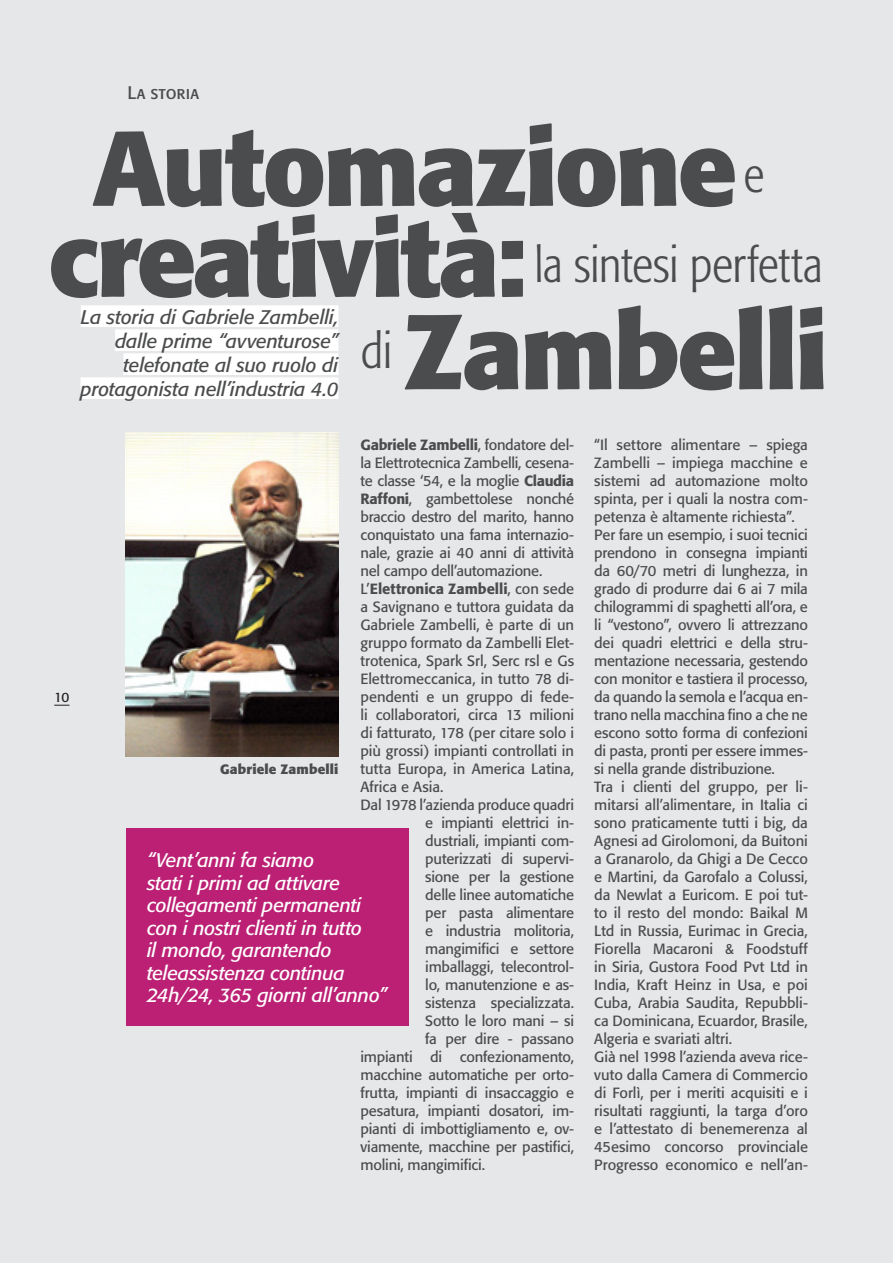
<style>
.page{position:relative;width:893px;height:1263px;background:#e6e7e9}
.page>*{position:absolute;margin:0;border:0;box-sizing:border-box;transform-origin:0 0}
.t1{font:700 105px "Formata";letter-spacing:-.025em;color:#4b4c4d}
.t2{font:300 condensed 49.65px "Formata";letter-spacing:-.01em;color:#4b4c4d}
.cit{font:italic 19.5px/22.5px "Formata";letter-spacing:-.015em;color:#fff}
.abstract{font:italic 19.5px/24px "Formata";letter-spacing:-.01em;color:#4b4c4d;text-align:right}
.t3{font:18px "Formata Regular SC";letter-spacing:.005em;color:#4b4c4d}
.t4{font:14.7px/18px "Formata";letter-spacing:-.01em;color:#4b4c4d;text-align:justify}
.t5{font:700 13.5px "Formata";letter-spacing:.01em;color:#4b4c4d}
.t6{font:13.5px "Formata";color:#231f20}
.s1{font-weight:500}
</style>
<div class="page">
<svg style="left:54px;top:705px;width:15px;height:1px"></svg>
<img style="left:126px;top:432px;width:212px;height:324px">
<div style="left:126px;top:828px;width:282px;height:198px;background:#bb2074"></div>
<div style="left:81px;top:305px;width:257px;height:22px;background:#fff"></div>
<div style="left:115px;top:329px;width:223px;height:22px;background:#fff"></div>
<div style="left:123px;top:353px;width:215px;height:22px;background:#fff"></div>
<div style="left:81px;top:377px;width:257px;height:22px;background:#fff"></div>
<p class="t3" style="left:128px;top:82px;width:73px">La storia</p>
<p class="t1" style="left:93px;top:103px;width:646px">Automazione</p>
<p class="t1" style="left:48px;top:194px;width:480px">creatività:</p>
<p class="t1" style="left:403px;top:286px;width:427px">Zambelli</p>
<p class="t2" style="left:743px;top:146px;width:22px">e</p>
<p class="t2" style="left:535px;top:236px;width:290px">la sintesi perfetta</p>
<p class="abstract" style="left:81px;top:305px;width:259px">La storia di Gabriele Zambelli, dalle prime “avventurose” telefonate al suo ruolo di protagonista nell’industria 4.0</p>
<p class="t2" style="left:361px;top:322px;width:33px">di</p>
<p class="t6" style="left:54px;top:689px;width:17px">10</p>
<p class="t4" style="left:360px;top:436px;width:215px"><span class="s1">Gabriele Zambelli</span>, fondatore del&shy;la Elettrotecnica Zambelli, cesena&shy;te classe ‘54, e la moglie <span class="s1">Claudia Raffoni</span>, gambettolese nonché braccio destro del marito, hanno conquistato una fama internazio&shy;nale, grazie ai 40 anni di attività nel campo dell’automazione.</p>
<p class="t4" style="left:360px;top:580px;width:215px">L’<span class="s1">Elettronica Zambelli</span>, con sede a Savignano e tuttora guidata da Gabriele Zambelli, è parte di un gruppo formato da Zambelli Elet&shy;trotenica, Spark Srl, Serc rsl e Gs Elettromeccanica, in tutto 78 di&shy;pendenti e un gruppo di fede&shy;li collaboratori, circa 13 milioni di fatturato, 178 (per citare solo i più grossi) impianti controllati in tutta Europa, in America Latina, Africa e Asia.</p>
<p class="t4" style="left:360px;top:796px;width:215px">Dal 1978 l’azienda produce quadri</p>
<p class="t4" style="left:425px;top:814px;width:150px">e impianti elettrici in-</p>
<p class="t4" style="left:425px;top:832px;width:150px">dustriali, impianti com-</p>
<p class="t4" style="left:425px;top:850px;width:150px">puterizzati di supervi-</p>
<p class="t4" style="left:425px;top:868px;width:150px">sione per la gestione</p>
<p class="t4" style="left:425px;top:886px;width:150px">delle linee automatiche</p>
<p class="t4" style="left:425px;top:904px;width:150px">per pasta alimentare</p>
<p class="t4" style="left:425px;top:922px;width:150px">e industria molitoria,</p>
<p class="t4" style="left:425px;top:940px;width:150px">mangimifici e settore</p>
<p class="t4" style="left:425px;top:958px;width:150px">imballaggi, telecontrol-</p>
<p class="t4" style="left:425px;top:976px;width:150px">lo, manutenzione e as-</p>
<p class="t4" style="left:425px;top:994px;width:150px">sistenza specializzata.</p>
<p class="t4" style="left:425px;top:1012px;width:150px">Sotto le loro mani – si</p>
<p class="t4" style="left:425px;top:1030px;width:150px">fa per dire - passano</p>
<p class="t4" style="left:360px;top:1048px;width:215px">impianti di confezionamento,</p>
<p class="t4" style="left:360px;top:1066px;width:215px">macchine automatiche per orto-</p>
<p class="t4" style="left:360px;top:1084px;width:215px">frutta, impianti di insaccaggio e</p>
<p class="t4" style="left:360px;top:1102px;width:215px">pesatura, impianti dosatori, im-</p>
<p class="t4" style="left:360px;top:1120px;width:215px">pianti di imbottigliamento e, ov-</p>
<p class="t4" style="left:360px;top:1138px;width:215px">viamente, macchine per pastifici,</p>
<p class="t4" style="left:360px;top:1155px;width:126px">molini, mangimifici.</p>
<p class="t5" style="left:220px;top:761px;width:120px">Gabriele Zambelli</p>
<p class="cit" style="left:147px;top:849px;width:242px">“Vent’anni fa siamo<br>stati i primi ad attivare collegamenti permanenti con i nostri clienti in tutto<br>il mondo, garantendo teleassistenza continua<br>24h/24, 365 giorni all’anno”</p>
<p class="t4" style="left:594px;top:435px;width:215px">“Il settore alimentare – spiega Zambelli – impiega macchine e sistemi ad automazione molto spinta, per i quali la nostra com&shy;petenza è altamente richiesta”.</p>
<p class="t4" style="left:594px;top:525px;width:215px">Per fare un esempio, i suoi tecnici prendono in consegna impianti da 60/70 metri di lunghezza, in grado di produrre dai 6 ai 7 mila chilogrammi di spaghetti all’ora, e li “vestono”, ovvero li attrezzano dei quadri elettrici e della stru&shy;mentazione necessaria, gestendo con monitor e tastiera il processo, da quando la semola e l’acqua en&shy;trano nella macchina fino a che ne escono sotto forma di confezioni di pasta, pronti per essere immes&shy;si nella grande distribuzione.</p>
<p class="t4" style="left:594px;top:777px;width:215px">Tra i clienti del gruppo, per li&shy;mitarsi all’alimentare, in Italia ci sono praticamente tutti i big, da Agnesi ad Girolomoni, da Buitoni a Granarolo, da Ghigi a De Cecco e Martini, da Garofalo a Colussi, da Newlat a Euricom. E poi tut&shy;to il resto del mondo: Baikal M Ltd in Russia, Eurimac in Grecia, Fiorella Macaroni &amp; Foodstuff in Siria, Gustora Food Pvt Ltd in India, Kraft Heinz in Usa, e poi Cuba, Arabia Saudita, Repubbli&shy;ca Dominicana, Ecuardor, Brasile, Algeria e svariati altri.</p>
<p class="t4" style="left:594px;top:1047px;width:215px">Già nel 1998 l’azienda aveva rice&shy;vuto dalla Camera di Commercio di Forlì, per i meriti acquisiti e i risultati raggiunti, la targa d’oro e l’attestato di benemerenza al 45esimo concorso provinciale Progresso economico e nell’an-</p>
</div>
